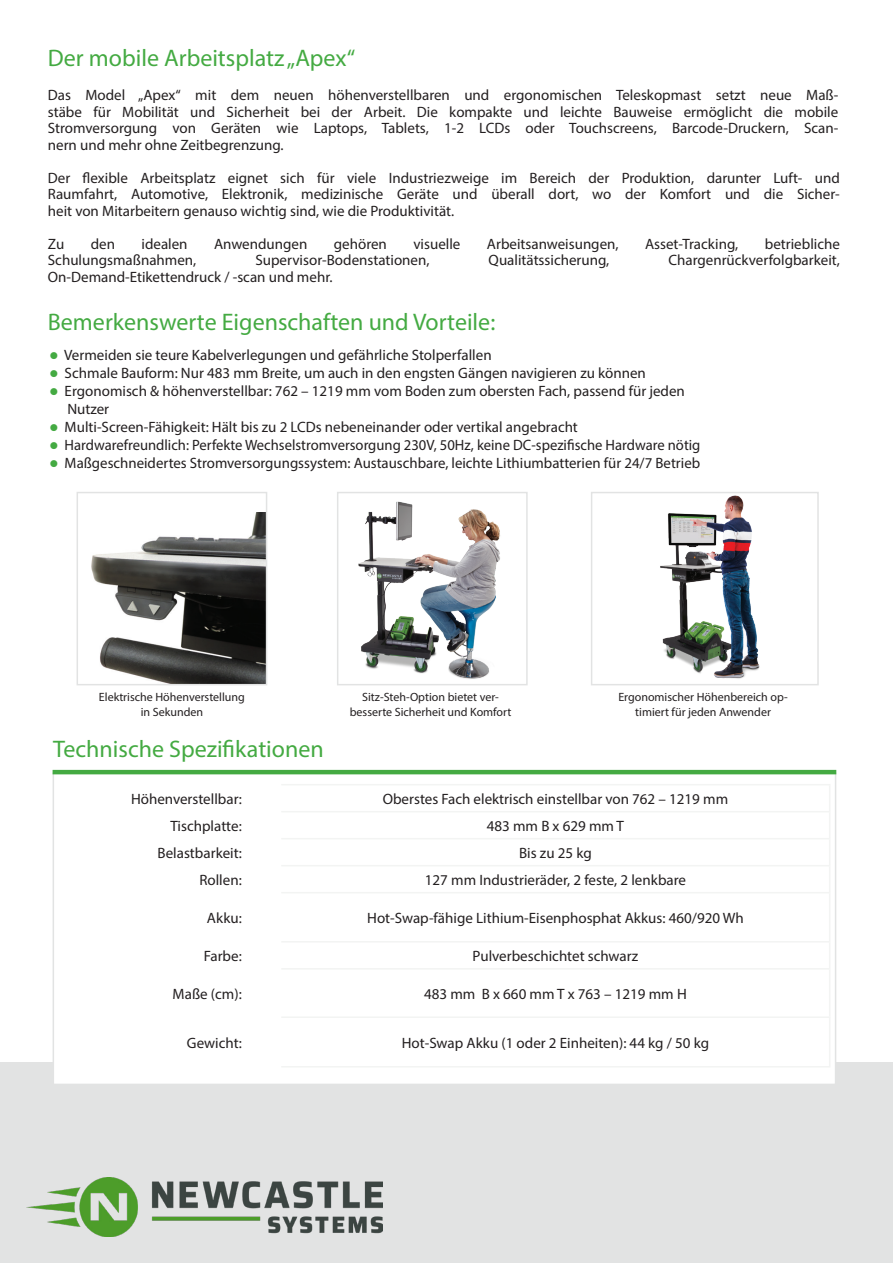
<style>
.page{position:relative;width:893px;height:1263px;background:#fff}
.page>*{position:absolute;margin:0;border:0;box-sizing:border-box;transform-origin:0 0}
.t1{font:24px "Myriad Pro";color:#44aa42}
.t2{font:15px/16.5px "Myriad Pro";color:#231f20;text-align:justify}
.t3{font:12px/14.4px "Myriad Pro";color:#231f20;text-align:center}
.s1{color:#44aa42}
</style>
<div class="page">
<div style="left:0;top:1063px;width:893px;height:200px;background:#e2e3e3"></div>
<div style="left:53px;top:772px;width:783px;height:313px;background:#fff;border:2px solid #e2e3e3"></div>
<hr style="left:281px;top:784px;width:549px;height:1px;background:#f3f4f3">
<hr style="left:281px;top:811px;width:549px;height:1px;background:#f3f4f3">
<hr style="left:281px;top:838px;width:549px;height:1px;background:#f3f4f3">
<hr style="left:281px;top:865px;width:549px;height:1px;background:#f3f4f3">
<svg style="left:829px;top:786px;width:1px;height:106px"></svg>
<hr style="left:281px;top:892px;width:549px;height:1px;background:#f3f4f3">
<hr style="left:829px;top:893px;width:1px;height:48px;background:#f3f4f3">
<hr style="left:281px;top:941px;width:549px;height:1px;background:#f3f4f3">
<svg style="left:829px;top:943px;width:1px;height:25px"></svg>
<hr style="left:281px;top:968px;width:549px;height:1px;background:#f3f4f3">
<hr style="left:829px;top:969px;width:1px;height:47px;background:#f3f4f3">
<hr style="left:281px;top:1016px;width:549px;height:2px;background:#f3f4f3">
<hr style="left:829px;top:1018px;width:1px;height:48px;background:#f3f4f3">
<hr style="left:281px;top:1066px;width:549px;height:1px;background:#f3f4f3">
<hr style="left:53px;top:770px;width:783px;height:4px;background:#44aa42">
<img style="left:91px;top:513px;width:174px;height:170px">
<div style="left:77px;top:492px;width:190px;height:193px;border:1px solid #e2e3e3"></div>
<img style="left:358px;top:501px;width:142px;height:178px">
<div style="left:337px;top:492px;width:191px;height:193px;border:1px solid #e2e3e3"></div>
<img style="left:660px;top:495px;width:100px;height:184px">
<div style="left:591px;top:492px;width:228px;height:193px;border:1px solid #e2e3e3"></div>
<img style="left:27px;top:1178px;width:355px;height:58px">
<p class="t1" style="left:48px;top:43px;width:309px">Der mobile Arbeitsplatz „Apex“</p>
<p class="t2" style="left:48px;top:87px;width:792px">Das Model „Apex“ mit dem neuen höhenverstellbaren und ergonomischen Teleskopmast setzt neue Maß&shy;stäbe für Mobilität und Sicherheit bei der Arbeit. Die kompakte und leichte Bauweise ermöglicht die mobile Stromversorgung von Geräten wie Laptops, Tablets, 1-2 LCDs oder Touchscreens, Barcode-Druckern, Scan&shy;nern und mehr ohne Zeitbegrenzung.</p>
<p class="t2" style="left:48px;top:169px;width:794px">Der flexible Arbeitsplatz eignet sich für viele Industriezweige im Bereich der Produktion, darunter Luft- und Raumfahrt, Automotive, Elektronik, medizinische Geräte und überall dort, wo der Komfort und die Sicher&shy;heit von Mitarbeitern genauso wichtig sind, wie die Produktivität.</p>
<p class="t2" style="left:48px;top:235px;width:18px">Zu</p>
<p class="t2" style="left:91px;top:235px;width:26px">den</p>
<p class="t2" style="left:142px;top:235px;width:48px">idealen</p>
<p class="t2" style="left:214px;top:235px;width:95px">Anwendungen</p>
<p class="t2" style="left:334px;top:235px;width:55px">gehören</p>
<p class="t2" style="left:413px;top:235px;width:49px">visuelle</p>
<p class="t2" style="left:487px;top:235px;width:133px">Arbeitsanweisungen,</p>
<p class="t2" style="left:645px;top:235px;width:95px">Asset-Tracking,</p>
<p class="t2" style="left:765px;top:235px;width:77px">betriebliche</p>
<p class="t2" style="left:48px;top:252px;width:150px">Schulungsmaßnahmen,</p>
<p class="t2" style="left:255px;top:252px;width:176px">Supervisor-Bodenstationen,</p>
<p class="t2" style="left:489px;top:252px;width:122px">Qualitätssicherung,</p>
<p class="t2" style="left:668px;top:252px;width:173px">Chargenrückverfolgbarkeit,</p>
<p class="t2" style="left:48px;top:268px;width:286px">On-Demand-Etikettendruck / -scan und mehr.</p>
<p class="t1" style="left:48px;top:307px;width:449px">Bemerkenswerte Eigenschaften und Vorteile:</p>
<p class="t2" style="left:49px;top:347px;width:444px"><span class="s1">●</span> Vermeiden sie teure Kabelverlegungen und gefährliche Stolperfallen</p>
<p class="t2" style="left:49px;top:365px;width:598px"><span class="s1">●</span> Schmale Bauform: Nur 483 mm Breite, um auch in den engsten Gängen navigieren zu können</p>
<p class="t2" style="left:67px;top:382px;width:619px;line-height:18px;text-indent:-18px"><span class="s1">●</span> Ergonomisch &amp; höhenverstellbar: 762 – 1219 mm vom Boden zum obersten Fach, passend für jeden<br>Nutzer</p>
<p class="t2" style="left:49px;top:419px;width:530px"><span class="s1">●</span> Multi-Screen-Fähigkeit: Hält bis zu 2 LCDs nebeneinander oder vertikal angebracht</p>
<p class="t2" style="left:49px;top:437px;width:653px"><span class="s1">●</span> Hardwarefreundlich: Perfekte Wechselstromversorgung 230V, 50Hz, keine DC-spezifische Hardware nötig</p>
<p class="t2" style="left:49px;top:455px;width:652px"><span class="s1">●</span> Maßgeschneidertes Stromversorgungssystem: Austauschbare, leichte Lithiumbatterien für 24/7 Betrieb</p>
<p class="t3" style="left:99px;top:690px;width:147px">Elektrische Höhenverstellung</p>
<p class="t3" style="left:141px;top:704px;width:64px">in Sekunden</p>
<p class="t1" style="left:53px;top:734px;width:272px">Technische Spezifikationen</p>
<p class="t3" style="left:362px;top:690px;width:138px">Sitz-Steh-Option bietet ver-</p>
<p class="t3" style="left:350px;top:704px;width:163px">besserte Sicherheit und Komfort</p>
<p class="t3" style="left:618px;top:690px;width:171px">Ergonomischer Höhenbereich op&shy;timiert für jeden Anwender</p>
<p class="t2" style="left:131px;top:791px;width:112px">Höhenverstellbar:</p>
<p class="t2" style="left:383px;top:791px;width:347px">Oberstes Fach elektrisch einstellbar von 762 – 1219 mm</p>
<p class="t2" style="left:170px;top:818px;width:73px">Tischplatte:</p>
<p class="t2" style="left:487px;top:818px;width:139px">483 mm B x 629 mm T</p>
<p class="t2" style="left:158px;top:845px;width:86px">Belastbarkeit:</p>
<p class="t2" style="left:519px;top:845px;width:74px">Bis zu 25 kg</p>
<p class="t2" style="left:199px;top:872px;width:44px">Rollen:</p>
<p class="t2" style="left:425px;top:872px;width:263px">127 mm Industrieräder, 2 feste, 2 lenkbare</p>
<p class="t2" style="left:207px;top:910px;width:36px">Akku:</p>
<p class="t2" style="left:367px;top:910px;width:378px">Hot-Swap-fähige Lithium-Eisenphosphat Akkus: 460/920 Wh</p>
<p class="t2" style="left:204px;top:948px;width:39px">Farbe:</p>
<p class="t2" style="left:473px;top:948px;width:167px">Pulverbeschichtet schwarz</p>
<p class="t2" style="left:173px;top:985px;width:71px">Maße (cm):</p>
<p class="t2" style="left:424px;top:985px;width:264px">483 mm B x 660 mm T x 763 – 1219 mm H</p>
<p class="t2" style="left:187px;top:1034px;width:56px">Gewicht:</p>
<p class="t2" style="left:402px;top:1034px;width:309px">Hot-Swap Akku (1 oder 2 Einheiten): 44 kg / 50 kg</p>
</div>
